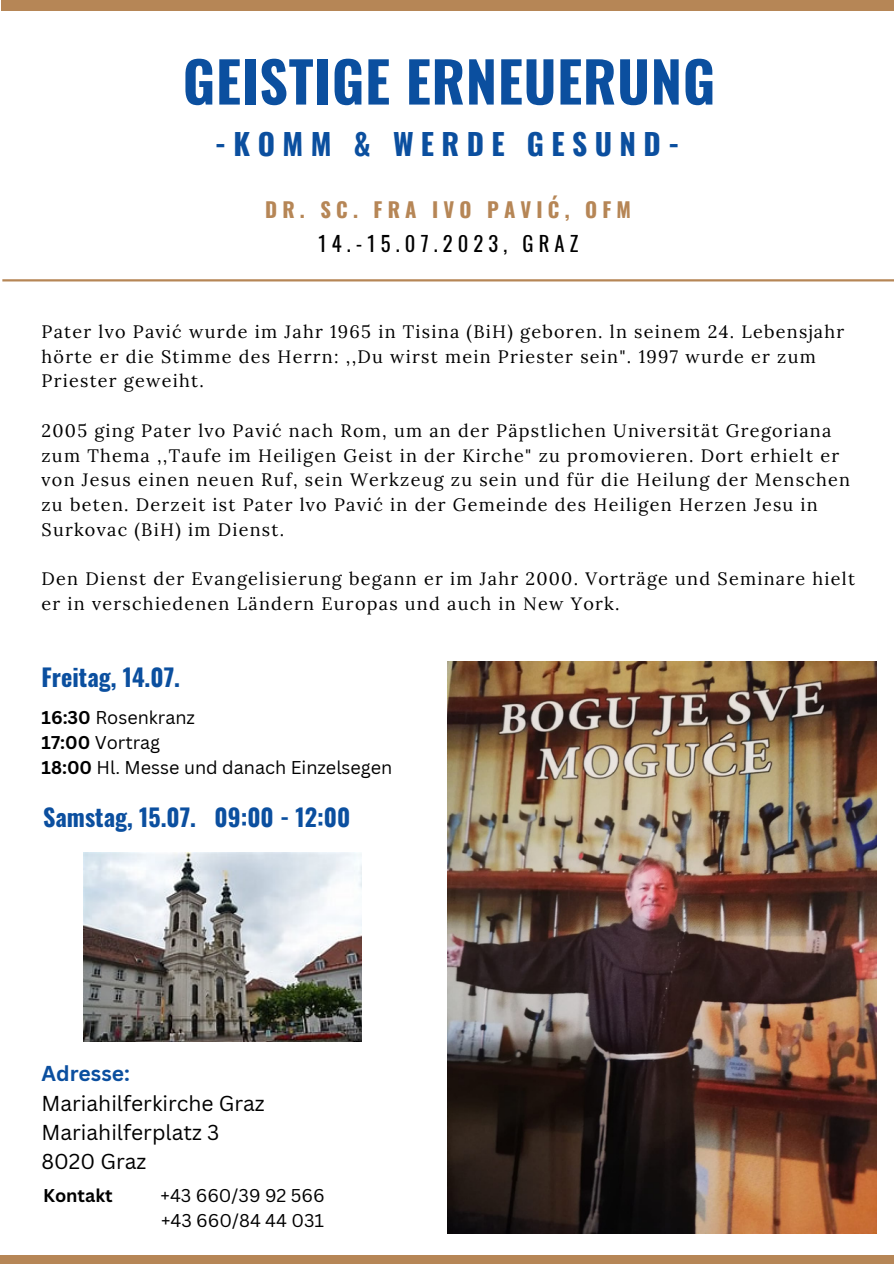
<style>
.page{position:relative;width:894px;height:1264px;background:#fff}
.page>*{position:absolute;margin:0;border:0;box-sizing:border-box;transform-origin:0 0}
.t1{font:700 55.8px "Oswald";letter-spacing:.015em;color:#0b4f9f}
.t2{font:700 29.55px "Oswald";letter-spacing:.25em;color:#0b4f9f}
.t3{font:700 24px "Oswald";color:#0b4f9f}
.t4{font:21px "Canva Sans";color:#000}
.t5{font:700 21px "Canva Sans";color:#0b4f9f}
.t6{font:700 20.55px "Oswald";letter-spacing:.25em;color:#b68656}
.t7{font:20.55px "Oswald";letter-spacing:.25em;color:#000}
.t8{font:18px/24.8px "Lora";letter-spacing:.07em;color:#000}
.t9{font:18px "Canva Sans";color:#000}
.t10{font:700 18px "Canva Sans";color:#000}
.s1{font-weight:700}
</style>
<div class="page">
<img style="left:447px;top:661px;width:429px;height:572px">
<div style="left:2px;top:0;width:891px;height:11px;background:#b68656"></div>
<div style="left:0;top:1255px;width:893px;height:8px;background:#b68656"></div>
<hr style="left:2px;top:279px;width:891px;height:2px;background:#b68656">
<img style="left:83px;top:852px;width:278px;height:189px">
<p class="t1" style="left:183px;top:38px;width:534px">GEISTIGE ERNEUERUNG</p>
<p class="t2" style="left:215px;top:120px;width:466px">-KOMM &amp; WERDE GESUND-</p>
<p class="t6" style="left:265px;top:194px;width:367px">DR. SC. FRA IVO PAVIĆ, OFM</p>
<p class="t7" style="left:318px;top:228px;width:261px">14.-15.07.2023, GRAZ</p>
<p class="t8" style="left:42px;top:319px;width:803px">Pater lvo Pavić wurde im Jahr 1965 in Tisina (BiH) geboren. ln seinem 24. Lebensjahr hörte er die Stimme des Herrn: ,,Du wirst mein Priester sein". 1997 wurde er zum<br>Priester geweiht.</p>
<p class="t8" style="left:42px;top:418px;width:810px">2005 ging Pater lvo Pavić nach Rom, um an der Päpstlichen Universität Gregoriana zum Thema ,,Taufe im Heiligen Geist in der Kirche" zu promovieren. Dort erhielt er von Jesus einen neuen Ruf, sein Werkzeug zu sein und für die Heilung der Menschen zu beten. Derzeit ist Pater lvo Pavić in der Gemeinde des Heiligen Herzen Jesu in Surkovac (BiH) im Dienst.</p>
<p class="t8" style="left:42px;top:566px;width:814px">Den Dienst der Evangelisierung begann er im Jahr 2000. Vorträge und Seminare hielt er in verschiedenen Ländern Europas und auch in New York.</p>
<p class="t3" style="left:42px;top:658px;width:140px">Freitag, 14.07.</p>
<p class="t9" style="left:42px;top:705px;width:155px"><span class="s1">16:30</span> Rosenkranz</p>
<p class="t9" style="left:42px;top:730px;width:120px"><span class="s1">17:00</span> Vortrag</p>
<p class="t9" style="left:42px;top:754px;width:352px"><span class="s1">18:00</span> Hl. Messe und danach Einzelsegen</p>
<p class="t3" style="left:43px;top:798px;width:308px">Samstag, 15.07. 09:00 - 12:00</p>
<p class="t5" style="left:42px;top:1058px;width:90px">Adresse:</p>
<p class="t4" style="left:42px;top:1088px;width:225px">Mariahilferkirche Graz</p>
<p class="t4" style="left:42px;top:1117px;width:179px">Mariahilferplatz 3</p>
<p class="t4" style="left:42px;top:1146px;width:106px">8020 Graz</p>
<p class="t9" style="left:161px;top:1183px;width:165px">+43 660/39 92 566</p>
<p class="t9" style="left:161px;top:1207px;width:164px">+43 660/84 44 031</p>
<p class="t10" style="left:43px;top:1183px;width:71px">Kontakt</p>
</div>
